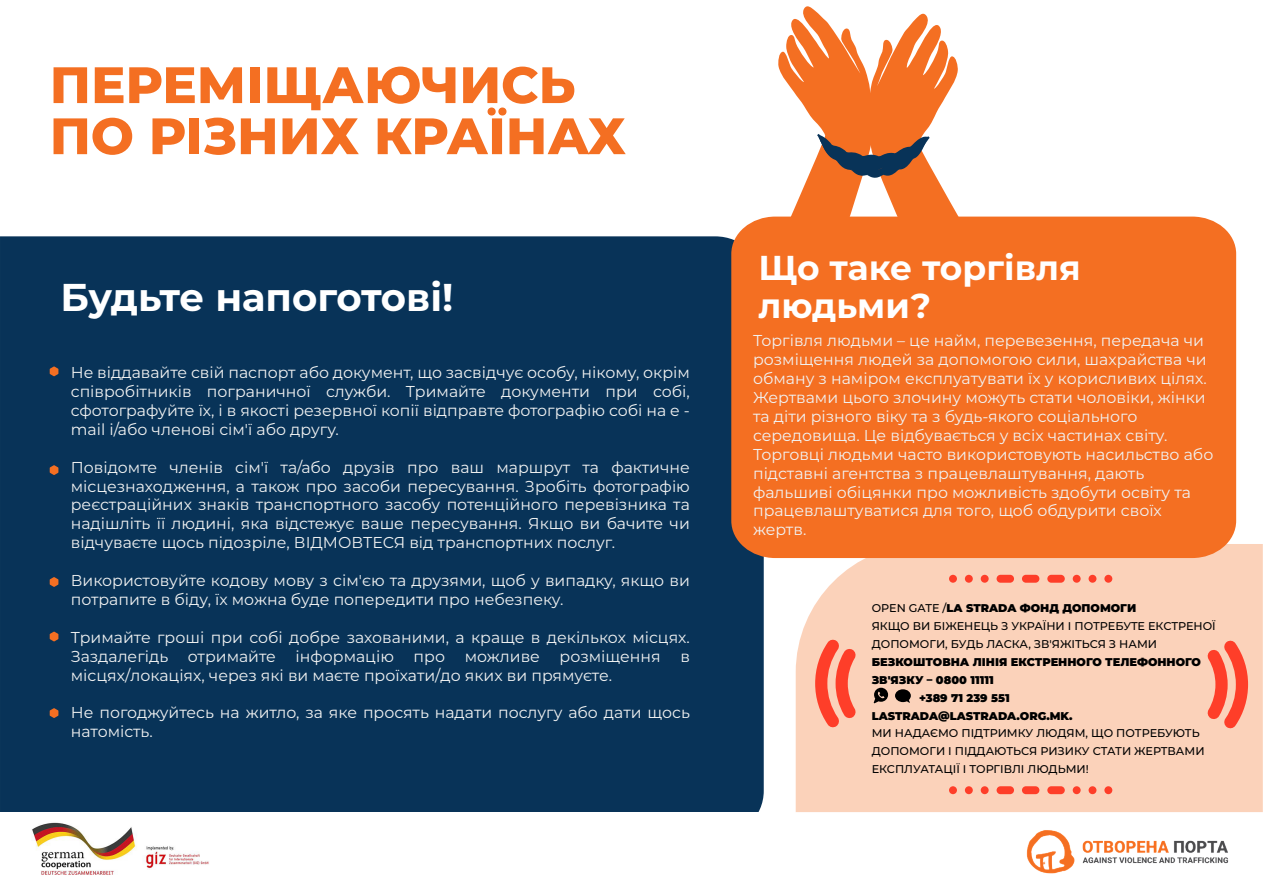
<style>
.page{position:relative;width:1263px;height:893px;background:#fff}
.page>*{position:absolute;margin:0;border:0;box-sizing:border-box;transform-origin:0 0}
.t1{font:800 51.15px/51.2px "Montserrat";color:#f46f22}
.t2{font:700 38.7px "Montserrat";letter-spacing:-.005em;color:#fff}
.t3{font:700 34.5px/38px "Montserrat";color:#fff}
.t4{font:15.75px/18.9px "Montserrat";color:#f1f2f2;text-align:justify}
.t5{font:500 11.25px/17.9px "Montserrat";color:#000}
.t6{font:900 11.25px "Montserrat";color:#000}
.s1{font-weight:900}
</style>
<div class="page">
<div style="left:0;top:236px;width:764px;height:576px;background:#083358"></div>
<svg style="left:50px;top:366px;width:8px;height:10px"></svg>
<svg style="left:50px;top:465px;width:8px;height:10px"></svg>
<svg style="left:50px;top:577px;width:8px;height:10px"></svg>
<svg style="left:50px;top:632px;width:8px;height:9px"></svg>
<svg style="left:50px;top:708px;width:8px;height:10px"></svg>
<div style="left:731px;top:217px;width:505px;height:341px;background:#f46f22"></div>
<img style="left:1027px;top:830px;width:202px;height:44px">
<img style="left:32px;top:822px;width:177px;height:53px">
<svg style="left:796px;top:544px;width:467px;height:268px;fill:#fbd2ba"></svg>
<svg style="left:776px;top:6px;width:192px;height:244px"></svg>
<div style="left:996px;top:575px;width:18px;height:8px;background:#fe3e29;border-radius:4px"></div>
<div style="left:949px;top:575px;width:8px;height:8px;background:#fe3e29;border-radius:50%"></div>
<div style="left:1022px;top:575px;width:17px;height:8px;background:#fe3e29;border-radius:4px"></div>
<div style="left:965px;top:575px;width:8px;height:8px;background:#fe3e29;border-radius:50%"></div>
<div style="left:1047px;top:575px;width:18px;height:8px;background:#fe3e29;border-radius:4px"></div>
<div style="left:981px;top:575px;width:8px;height:8px;background:#fe3e29;border-radius:50%"></div>
<div style="left:1073px;top:575px;width:8px;height:8px;background:#fe3e29;border-radius:50%"></div>
<div style="left:1088px;top:575px;width:8px;height:8px;background:#fe3e29;border-radius:50%"></div>
<div style="left:1104px;top:575px;width:8px;height:8px;background:#fe3e29;border-radius:50%"></div>
<div style="left:996px;top:786px;width:18px;height:8px;background:#fe3e29;border-radius:4px"></div>
<div style="left:949px;top:786px;width:8px;height:8px;background:#fe3e29;border-radius:50%"></div>
<div style="left:1022px;top:786px;width:17px;height:8px;background:#fe3e29;border-radius:4px"></div>
<div style="left:965px;top:786px;width:8px;height:8px;background:#fe3e29;border-radius:50%"></div>
<div style="left:1047px;top:786px;width:18px;height:8px;background:#fe3e29;border-radius:4px"></div>
<div style="left:981px;top:786px;width:8px;height:8px;background:#fe3e29;border-radius:50%"></div>
<div style="left:1073px;top:786px;width:8px;height:8px;background:#fe3e29;border-radius:50%"></div>
<div style="left:1088px;top:786px;width:8px;height:8px;background:#fe3e29;border-radius:50%"></div>
<div style="left:1104px;top:786px;width:8px;height:8px;background:#fe3e29;border-radius:50%"></div>
<svg style="left:1207px;top:640px;width:41px;height:88px"></svg>
<svg style="left:815px;top:640px;width:41px;height:88px"></svg>
<svg style="left:874px;top:688px;width:37px;height:15px"></svg>
<h1 class="t1" style="left:50px;top:57px;width:578px">ПЕРЕМІЩАЮЧИСЬ<br>ПО РІЗНИХ КРАЇНАХ</h1>
<h2 class="t2" style="left:60px;top:270px;width:394px">Будьте напоготові!</h2>
<p class="t4" style="left:71px;top:363px;width:621px">Не віддавайте свій паспорт або документ, що засвідчує особу, нікому, окрім співробітників пограничної служби. Тримайте документи при собі, сфотографуйте їх, і в якості резервної копії відправте фотографію собі на e - mail і/або членові сім'ї або другу.</p>
<p class="t4" style="left:71px;top:457px;width:621px">Повідомте членів сім'ї та/або друзів про ваш маршрут та фактичне місцезнаходження, а також про засоби пересування. Зробіть фотографію реєстраційних знаків транспортного засобу потенційного перевізника та надішліть її людині, яка відстежує ваше пересування. Якщо ви бачите чи відчуваєте щось підозріле, ВІДМОВТЕСЯ від транспортних послуг.</p>
<p class="t4" style="left:71px;top:570px;width:621px">Використовуйте кодову мову з сім'єю та друзями, щоб у випадку, якщо ви потрапите в біду, їх можна буде попередити про небезпеку.</p>
<p class="t4" style="left:71px;top:627px;width:621px">Тримайте гроші при собі добре захованими, а краще в декількох місцях.<br>Заздалегідь отримайте інформацію про можливе розміщення в місцях/локаціях, через які ви маєте проїхати/до яких ви прямуєте.</p>
<p class="t4" style="left:71px;top:703px;width:621px">Не погоджуйтесь на житло, за яке просять надати послугу або дати щось натомість.</p>
<h3 class="t3" style="left:758px;top:247px;width:324px">Що таке торгівля людьми?</h3>
<p class="t4" style="left:753px;top:331px;width:462px;text-align:left">Торгівля людьми – це найм, перевезення, передача чи розміщення людей за допомогою сили, шахрайства чи обману з наміром експлуатувати їх у корисливих цілях.<br>Жертвами цього злочину можуть стати чоловіки, жінки та діти різного віку та з будь-якого соціального середовища. Це відбувається у всіх частинах світу.<br>Торговці людьми часто використовують насильство або підставні агентства з працевлаштування, дають фальшиві обіцянки про можливість здобути освіту та працевлаштуватися для того, щоб обдурити своїх жертв.</p>
<p class="t5" style="left:872px;top:599px;width:345px">OPEN GATE /<span class="s1">LA STRADA ФОНД ДОПОМОГИ<br></span>ЯКЩО ВИ БІЖЕНЕЦЬ З УКРАЇНИ І ПОТРЕБУTЕ ЕКСТРЕНОЇ<br>ДОПОМОГИ, БУДЬ ЛАСКА, ЗВ'ЯЖІТЬСЯ З НАМИ</p>
<p class="t6" style="left:872px;top:653px;width:331px">БЕЗКОШТОВНА ЛІНІЯ ЕКСТРЕННОГО ТЕЛЕФОННОГО</p>
<p class="t6" style="left:872px;top:671px;width:124px">ЗВ'ЯЗКУ – 0800 11111</p>
<p class="t6" style="left:919px;top:689px;width:92px">+389 71 239 551</p>
<p class="t6" style="left:872px;top:707px;width:202px">LASTRADA@LASTRADA.ORG.MK.</p>
<p class="t5" style="left:872px;top:724px;width:334px">МИ НАДАЄМО ПІДТРИМКУ ЛЮДЯМ, ЩО ПОТРЕБУЮТЬ<br>ДОПОМОГИ І ПІДДАЮТЬСЯ РИЗИКУ СТАТИ ЖЕРТВАМИ<br>ЕКСПЛУАТАЦІЇ І ТОРГІВЛІ ЛЮДЬМИ!</p>
</div>
